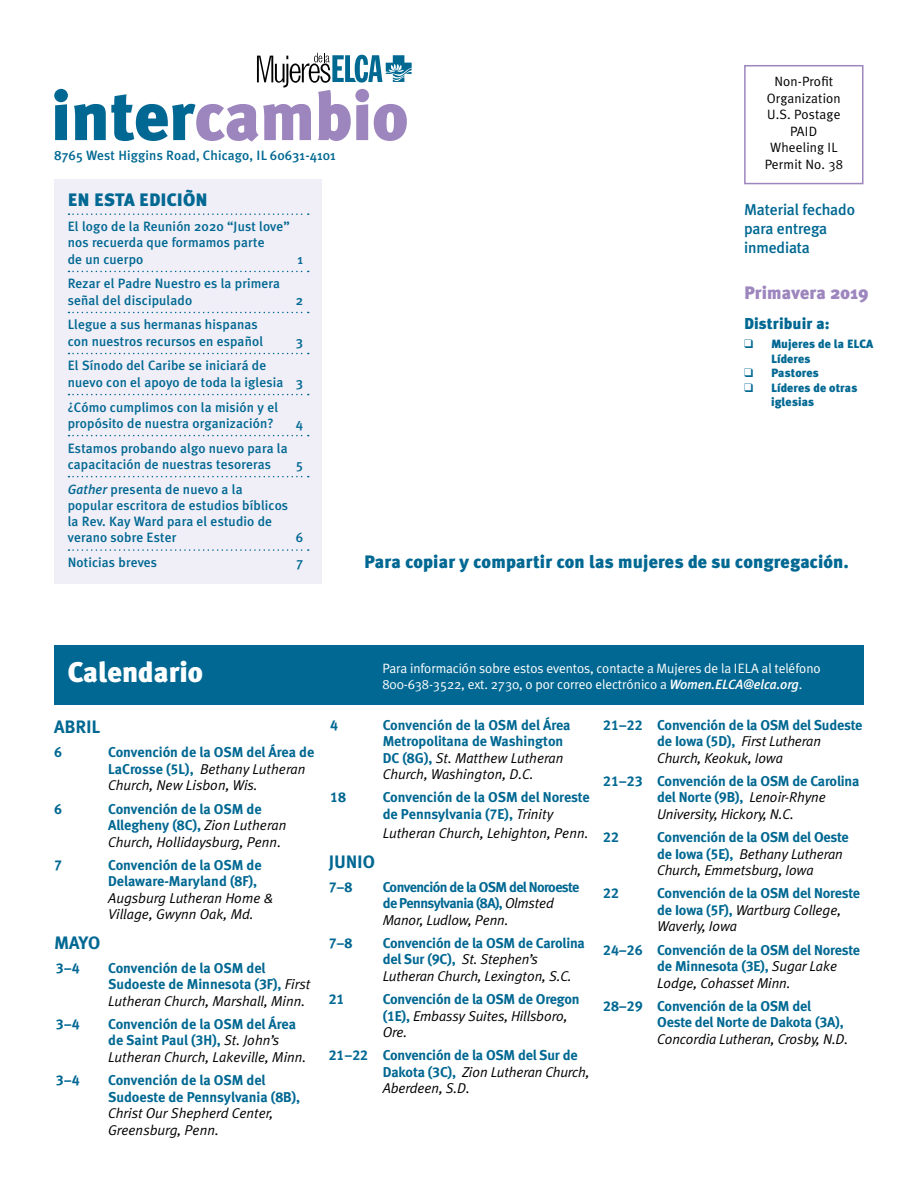
<style>
.page{position:relative;width:918px;height:1188px;background:#fff}
.page>*{position:absolute;margin:0;border:0;box-sizing:border-box;transform-origin:0 0}
.t1{font:900 68.4px "Meta Plus";letter-spacing:-.005em;color:#9d85be}
.t2{font:900 28.5px "Meta Plus";color:#fff}
.t3{font:900 18px "Meta Plus";letter-spacing:.01em;color:#006892}
.t4{font:18px "Meta Plus Bold Caps";letter-spacing:-.01em;color:#006892}
.t5{font:900 18px "Meta Plus";letter-spacing:.01em;color:#9d85be}
.t6{font:500 15.75px/18.9px "Meta Plus";letter-spacing:-.01em;color:#006892}
.t7{font:900 15.75px "Meta Plus";letter-spacing:.01em;color:#006892}
.t8{font:14.25px/16.5px "Meta Bold LF";letter-spacing:-.01em;color:#006892}
.t9{font:italic 14.25px/16.5px "Meta Plus Normal";letter-spacing:-.01em;color:#000}
.t10{font:14.25px/16.5px "Meta Bold LF";letter-spacing:-.04em;color:#006892}
.t11{font:500 13.5px/16.2px "Meta Plus";letter-spacing:.01em;color:#006892}
.t12{font:13.5px/16.2px "Meta Plus Normal";letter-spacing:-.01em;color:#fff}
.t13{font:13.5px/16.5px "Meta Plus Normal";letter-spacing:.01em;color:#000;text-align:center}
.t14{font:900 12px/14.4px "Meta Plus";letter-spacing:.01em;color:#006892}
.s1{color:#006892}
.s2{font-style:italic}
.s3{font-family:"Meta Plus";font-weight:500;font-style:italic}
.s4{font-family:"Meta Bold LF";font-style:normal;color:#006892}
.s5{font-family:"Meta Plus Normal";font-style:italic;color:#000}
</style>
<div class="page">
<div style="left:744px;top:65px;width:119px;height:119px;border:2px solid #9d85be"></div>
<div style="left:54px;top:179px;width:268px;height:404px;background:#f0eef7"></div>
<svg style="left:68px;top:213px;width:241px;height:2px"></svg>
<svg style="left:68px;top:271px;width:241px;height:1px"></svg>
<svg style="left:68px;top:312px;width:241px;height:1px"></svg>
<svg style="left:68px;top:353px;width:241px;height:1px"></svg>
<svg style="left:68px;top:394px;width:241px;height:1px"></svg>
<svg style="left:68px;top:435px;width:241px;height:1px"></svg>
<svg style="left:68px;top:476px;width:241px;height:1px"></svg>
<svg style="left:68px;top:549px;width:241px;height:2px"></svg>
<div style="left:54px;top:645px;width:810px;height:59px;background:#006892"></div>
<svg style="left:257px;top:53px;width:155px;height:35px"></svg>
<h1 class="t1" style="left:51px;top:76px;width:359px"><span class="s1">inter</span>cambio</h1>
<p class="t11" style="left:54px;top:147px;width:283px">8765 West Higgins Road, Chicago, IL 60631-4101</p>
<p class="t3" style="left:68px;top:190px;width:141px">EN ESTA EDICIÕN</p>
<p class="t11" style="left:68px;top:218px;width:224px">El logo de la Reunión 2020 “Just love” nos recuerda que formamos parte<br>de un cuerpo</p>
<p class="t11" style="left:298px;top:251px;width:7px">1</p>
<p class="t11" style="left:68px;top:276px;width:214px">Rezar el Padre Nuestro es la primera señal del discipulado</p>
<p class="t11" style="left:296px;top:292px;width:9px">2</p>
<p class="t11" style="left:68px;top:317px;width:197px">Llegue a sus hermanas hispanas con nuestros recursos en español</p>
<p class="t11" style="left:296px;top:333px;width:9px">3</p>
<p class="t11" style="left:68px;top:358px;width:237px">El Sínodo del Caribe se iniciará de nuevo con el apoyo de toda la iglesia 3</p>
<p class="t11" style="left:68px;top:399px;width:212px">¿Cómo cumplimos con la misión y el propósito de nuestra organización?</p>
<p class="t11" style="left:296px;top:415px;width:9px">4</p>
<p class="t11" style="left:68px;top:440px;width:221px">Estamos probando algo nuevo para la capacitación de nuestras tesoreras</p>
<p class="t11" style="left:68px;top:481px;width:222px"><span class="s2">Gather</span> presenta de nuevo a la popular escritora de estudios bíblicos la Rev. Kay Ward para el estudio de verano sobre Ester</p>
<p class="t11" style="left:296px;top:456px;width:8px">5</p>
<p class="t11" style="left:296px;top:529px;width:9px">6</p>
<p class="t13" style="left:765px;top:73px;width:80px">Non-Profit<br>Organization<br>U.S. Postage<br>PAID<br>Wheeling IL<br>Permit No. 38</p>
<p class="t6" style="left:744px;top:200px;width:112px">Material fechado para entrega inmediata</p>
<p class="t5" style="left:744px;top:283px;width:126px">Primavera 2019</p>
<p class="t7" style="left:744px;top:314px;width:87px">Distribuir a:</p>
<p class="t14" style="left:771px;top:337px;width:104px;text-indent:-27px">❑ Mujeres de la ELCA<br>Líderes</p>
<p class="t14" style="left:744px;top:366px;width:76px">❑ Pastores</p>
<p class="t14" style="left:771px;top:380px;width:88px;text-indent:-27px">❑ Líderes de otras iglesias</p>
<p class="t11" style="left:68px;top:554px;width:91px">Noticias breves</p>
<p class="t11" style="left:297px;top:554px;width:8px">7</p>
<p class="t3" style="left:364px;top:551px;width:486px">Para copiar y compartir con las mujeres de su congregación.</p>
<h2 class="t2" style="left:68px;top:655px;width:137px">Calendario</h2>
<p class="t12" style="left:383px;top:660px;width:440px">Para información sobre estos eventos, contacte a Mujeres de la IELA al teléfono<br>800-638-3522, ext. 2730, o por correo electrónico a <span class="s3">Women.ELCA@elca.org</span>.</p>
<p class="t4" style="left:54px;top:716px;width:48px">ABRIL</p>
<p class="t8" style="left:54px;top:744px;width:9px">6</p>
<p class="t8" style="left:108px;top:744px;width:208px">Convención de la OSM del Área de</p>
<p class="t9" style="left:108px;top:760px;width:199px"><span class="s4">LaCrosse (5L),</span> Bethany Lutheran<br>Church, New Lisbon, Wis.</p>
<p class="t8" style="left:54px;top:800px;width:9px">6</p>
<p class="t8" style="left:108px;top:800px;width:180px">Convención de la OSM de<br>Allegheny (8C), <span class="s5">Zion Lutheran</span></p>
<p class="t9" style="left:108px;top:833px;width:174px">Church, Hollidaysburg, Penn.</p>
<p class="t8" style="left:54px;top:856px;width:9px">7</p>
<p class="t8" style="left:108px;top:856px;width:155px">Convención de la OSM de<br>Delaware-Maryland (8F),</p>
<p class="t9" style="left:108px;top:889px;width:167px">Augsburg Lutheran Home &amp;<br>Village, Gwynn Oak, Md.</p>
<p class="t4" style="left:54px;top:933px;width:47px">MAYO</p>
<p class="t8" style="left:56px;top:959px;width:26px">3–4</p>
<p class="t8" style="left:108px;top:959px;width:204px">Convención de la OSM del<br>Sudoeste de Minnesota (3F), <span class="s5">First</span></p>
<p class="t9" style="left:108px;top:992px;width:199px">Lutheran Church, Marshall, Minn.</p>
<p class="t8" style="left:56px;top:1015px;width:26px">3–4</p>
<p class="t8" style="left:108px;top:1015px;width:189px">Convención de la OSM del Área de Saint Paul (3H), <span class="s5">St. John’s</span></p>
<p class="t9" style="left:108px;top:1048px;width:200px">Lutheran Church, Lakeville, Minn.</p>
<p class="t8" style="left:56px;top:1072px;width:26px">3–4</p>
<p class="t8" style="left:108px;top:1072px;width:194px">Convención de la OSM del<br>Sudoeste de Pennsylvania (8B),</p>
<p class="t9" style="left:108px;top:1105px;width:167px">Christ Our Shepherd Center,<br>Greensburg, Penn.</p>
<p class="t8" style="left:330px;top:716px;width:9px">4</p>
<p class="t8" style="left:383px;top:716px;width:189px">Convención de la OSM del Área<br>Metropolitana de Washington</p>
<p class="t9" style="left:383px;top:749px;width:182px"><span class="s4">DC (8G),</span> St. Matthew Lutheran<br>Church, Washington, D.C.</p>
<p class="t8" style="left:330px;top:789px;width:17px">18</p>
<p class="t8" style="left:383px;top:789px;width:209px">Convención de la OSM del Noreste de Pennsylvania (7E), <span class="s5">Trinity</span></p>
<p class="t9" style="left:383px;top:825px;width:207px">Lutheran Church, Lehighton, Penn.</p>
<p class="t4" style="left:329px;top:852px;width:48px">JUNIO</p>
<p class="t8" style="left:329px;top:878px;width:25px">7–8</p>
<p class="t10" style="left:383px;top:878px;width:198px">Convención de la OSM del Noroeste de Pennsylvania (8A), <span class="s5">Olmsted</span></p>
<p class="t9" style="left:383px;top:911px;width:127px">Manor, Ludlow, Penn.</p>
<p class="t8" style="left:329px;top:934px;width:25px">7–8</p>
<p class="t8" style="left:383px;top:934px;width:204px">Convención de la OSM de Carolina</p>
<p class="t9" style="left:383px;top:951px;width:190px"><span class="s4">del Sur (9C),</span> St. Stephen’s<br>Lutheran Church, Lexington, S.C.</p>
<p class="t8" style="left:329px;top:991px;width:17px">21</p>
<p class="t8" style="left:383px;top:991px;width:198px">Convención de la OSM de Oregon</p>
<p class="t9" style="left:383px;top:1007px;width:186px"><span class="s4">(1E),</span> Embassy Suites, Hillsboro,<br>Ore.</p>
<p class="t8" style="left:329px;top:1047px;width:250px">21–22 Convención de la OSM del Sur de</p>
<p class="t9" style="left:383px;top:1063px;width:208px"><span class="s4">Dakota (3C),</span> Zion Lutheran Church,<br>Aberdeen, S.D.</p>
<p class="t8" style="left:603px;top:716px;width:261px">21–22 Convención de la OSM del Sudeste</p>
<p class="t9" style="left:657px;top:733px;width:165px"><span class="s4">de Iowa (5D),</span> First Lutheran<br>Church, Keokuk, Iowa</p>
<p class="t8" style="left:657px;top:772px;width:204px;text-indent:-54px">21–23 Convención de la OSM de Carolina del Norte (9B), <span class="s5">Lenoir-Rhyne</span></p>
<p class="t9" style="left:657px;top:805px;width:138px">University, Hickory, N.C.</p>
<p class="t8" style="left:603px;top:829px;width:17px">22</p>
<p class="t8" style="left:657px;top:829px;width:193px">Convención de la OSM del Oeste</p>
<p class="t9" style="left:657px;top:845px;width:187px"><span class="s4">de Iowa (5E),</span> Bethany Lutheran<br>Church, Emmetsburg, Iowa</p>
<p class="t8" style="left:603px;top:885px;width:17px">22</p>
<p class="t8" style="left:657px;top:885px;width:204px">Convención de la OSM del Noreste</p>
<p class="t9" style="left:657px;top:902px;width:185px"><span class="s4">de Iowa (5F),</span> Wartburg College,<br>Waverly, Iowa</p>
<p class="t8" style="left:657px;top:941px;width:204px;text-indent:-54px">24–26 Convención de la OSM del Noreste de Minnesota (3E), <span class="s5">Sugar Lake</span></p>
<p class="t9" style="left:657px;top:974px;width:135px">Lodge, Cohasset Minn.</p>
<p class="t8" style="left:657px;top:998px;width:188px;text-indent:-54px">28–29 Convención de la OSM del<br>Oeste del Norte de Dakota (3A),</p>
<p class="t9" style="left:657px;top:1031px;width:192px">Concordia Lutheran, Crosby, N.D.</p>
</div>
